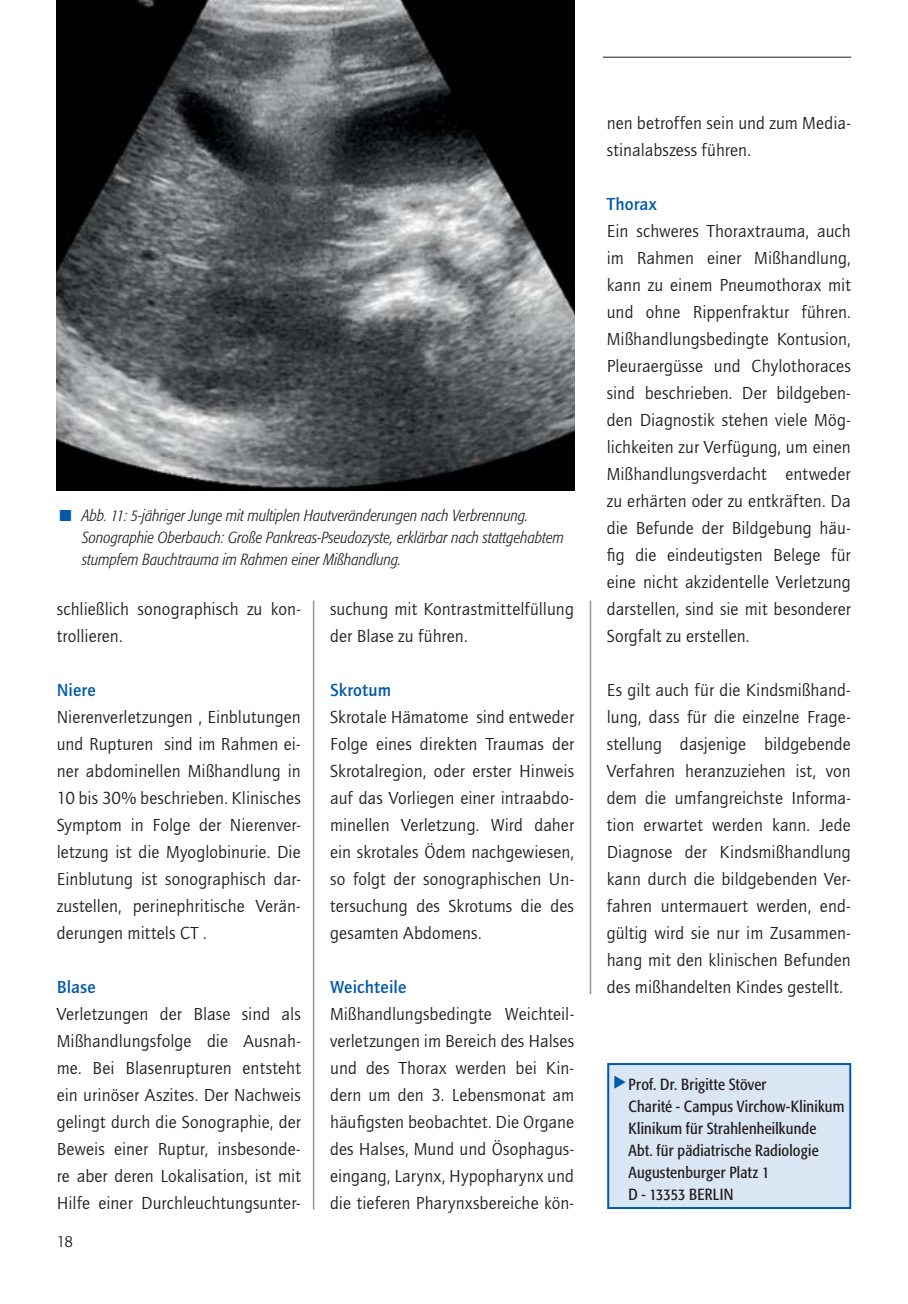
<style>
.page{position:relative;width:908px;height:1304px;background:#fff}
.page>*{position:absolute;margin:0;border:0;box-sizing:border-box;transform-origin:0 0}
.t1{font:18px/27px "Quay";letter-spacing:.005em;color:#231f20;text-align:justify}
.t2{font:700 18px "Quay";letter-spacing:.005em;color:#005aaa}
.t3{font:italic 300 condensed 16px/22px "Formata";color:#231f20}
.t4{font:condensed 16px/22px "Formata";letter-spacing:.015em;color:#231f20}
.t5{font:16px "Quay";color:#231f20}
.s1{color:#005aaa}
</style>
<div class="page">
<hr style="left:589px;top:601px;width:2px;height:393px;background:#939598">
<hr style="left:313px;top:601px;width:1px;height:608px;background:#939598">
<hr style="left:602px;top:57px;width:248px;height:1px;background:#231f20">
<img style="left:57px;top:0;width:517px;height:491px">
<div style="left:608px;top:1064px;width:241px;height:144px;background:#dbe6f5"></div>
<div style="left:607px;top:1063px;width:243px;height:146px;border:2px solid #005aaa"></div>
<p class="t3" style="left:82px;top:506px;width:483px;text-indent:-23px"><span class="s1">■</span> Abb. 11: 5-jähriger Junge mit multiplen Hautveränderungen nach Verbrennung.<br>Sonographie Oberbauch: Große Pankreas-Pseudozyste, erklärbar nach stattgehabtem stumpfem Bauchtrauma im Rahmen einer Mißhandlung.</p>
<p class="t1" style="left:57px;top:597px;width:245px">schließlich sonographisch zu kon&shy;trollieren.</p>
<p class="t2" style="left:57px;top:683px;width:40px">Niere</p>
<p class="t1" style="left:57px;top:705px;width:245px">Nierenverletzungen , Einblutungen und Rupturen sind im Rahmen ei&shy;ner abdominellen Mißhandlung in 10 bis 30% beschrieben. Klinisches Symptom in Folge der Nierenver&shy;letzung ist die Myoglobinurie. Die Einblutung ist sonographisch dar&shy;zustellen, perinephritische Verän&shy;derungen mittels CT .</p>
<p class="t2" style="left:57px;top:980px;width:40px">Blase</p>
<p class="t1" style="left:57px;top:1002px;width:245px">Verletzungen der Blase sind als Mißhandlungsfolge die Ausnah&shy;me. Bei Blasenrupturen entsteht ein urinöser Aszites. Der Nachweis gelingt durch die Sonographie, der Beweis einer Ruptur, insbesonde&shy;re aber deren Lokalisation, ist mit Hilfe einer Durchleuchtungsunter-</p>
<p class="t5" style="left:57px;top:1235px;width:18px">18</p>
<p class="t1" style="left:330px;top:597px;width:245px">suchung mit Kontrastmittelfüllung der Blase zu führen.</p>
<p class="t2" style="left:330px;top:683px;width:63px">Skrotum</p>
<p class="t1" style="left:330px;top:705px;width:245px">Skrotale Hämatome sind entweder Folge eines direkten Traumas der Skrotalregion, oder erster Hinweis auf das Vorliegen einer intraabdo&shy;minellen Verletzung. Wird daher ein skrotales Ödem nachgewiesen, so folgt der sonographischen Un&shy;tersuchung des Skrotums die des gesamten Abdomens.</p>
<p class="t2" style="left:330px;top:980px;width:78px">Weichteile</p>
<p class="t1" style="left:330px;top:1002px;width:245px">Mißhandlungsbedingte Weichteil&shy;verletzungen im Bereich des Halses und des Thorax werden bei Kin&shy;dern um den 3. Lebensmonat am häufigsten beobachtet. Die Organe des Halses, Mund und Ösophagus&shy;eingang, Larynx, Hypopharynx und die tieferen Pharynxsbereiche kön-</p>
<p class="t1" style="left:606px;top:111px;width:245px">nen betroffen sein und zum Media&shy;stinalabszess führen.</p>
<p class="t2" style="left:606px;top:197px;width:52px">Thorax</p>
<p class="t1" style="left:606px;top:219px;width:245px">Ein schweres Thoraxtrauma, auch im Rahmen einer Mißhandlung, kann zu einem Pneumothorax mit und ohne Rippenfraktur führen.<br>Mißhandlungsbedingte Kontusion, Pleuraergüsse und Chylothoraces sind beschrieben. Der bildgeben&shy;den Diagnostik stehen viele Mög&shy;lichkeiten zur Verfügung, um einen Mißhandlungsverdacht entweder zu erhärten oder zu entkräften. Da die Befunde der Bildgebung häu&shy;fig die eindeutigsten Belege für eine nicht akzidentelle Verletzung darstellen, sind sie mit besonderer Sorgfalt zu erstellen.</p>
<p class="t1" style="left:606px;top:678px;width:245px">Es gilt auch für die Kindsmißhand&shy;lung, dass für die einzelne Frage&shy;stellung dasjenige bildgebende Verfahren heranzuziehen ist, von dem die umfangreichste Informa&shy;tion erwartet werden kann. Jede Diagnose der Kindsmißhandlung kann durch die bildgebenden Ver&shy;fahren untermauert werden, end&shy;gültig wird sie nur im Zusammen&shy;hang mit den klinischen Befunden des mißhandelten Kindes gestellt.</p>
<p class="t4" style="left:628px;top:1074px;width:217px">Prof. Dr. Brigitte Stöver<br>Charité - Campus Virchow-Klinikum<br>Klinikum für Strahlenheilkunde<br>Abt. für pädiatrische Radiologie<br>Augustenburger Platz 1<br>D - 13353 BERLIN</p>
</div>
